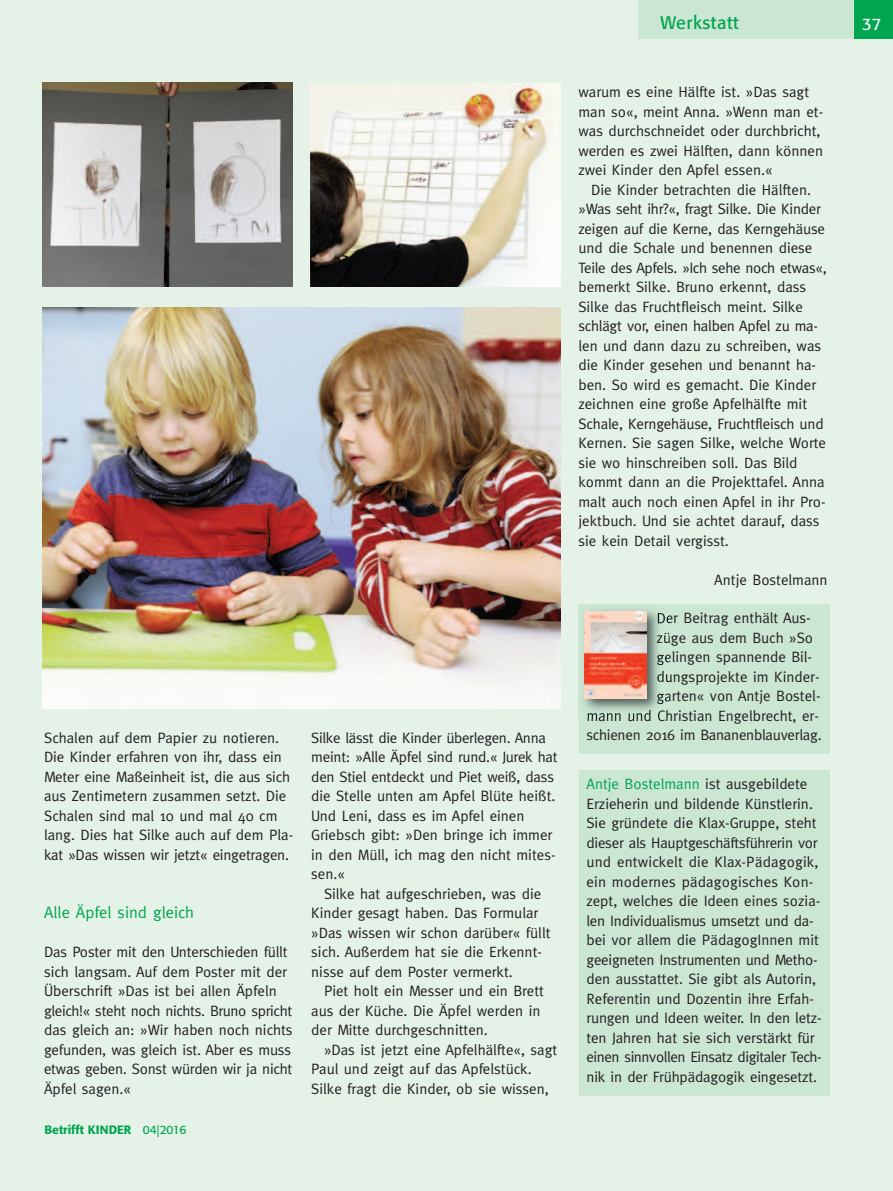
<style>
.page{position:relative;width:893px;height:1191px;background:#e4f2e8}
.page>*{position:absolute;margin:0;border:0;box-sizing:border-box;transform-origin:0 0}
.t1{font:18px "Formata";letter-spacing:.03em;color:#00a54f}
.t2{font:16.5px "Meta";color:#00a54f}
.t3{font:16.5px "Formata";color:#fff}
.t4{font:15px/19.5px "Meta";color:#231f20}
.t5{font:500 12px "Formata";color:#00a54f}
.s1{font-weight:400}
.s2{color:#00a54f}
</style>
<div class="page">
<div style="left:638px;top:0;width:255px;height:38px;background:#cbe6d3"></div>
<div style="left:855px;top:0;width:38px;height:38px;background:#00a54f"></div>
<div style="left:579px;top:770px;width:250px;height:325px;background:#cbe6d3"></div>
<div style="left:579px;top:604px;width:250px;height:149px;background:#cbe6d3"></div>
<img style="left:43px;top:307px;width:518px;height:401px">
<img style="left:43px;top:83px;width:250px;height:203px">
<img style="left:311px;top:84px;width:250px;height:203px">
<img style="left:578px;top:605px;width:83px;height:114px">
<svg style="left:658px;top:612px;width:10px;height:12px"></svg>
<svg style="left:657px;top:632px;width:11px;height:12px"></svg>
<svg style="left:657px;top:654px;width:11px;height:11px"></svg>
<svg style="left:657px;top:671px;width:11px;height:12px"></svg>
<svg style="left:657px;top:692px;width:11px;height:12px"></svg>
<img style="left:587px;top:710px;width:81px;height:9px">
<img style="left:585px;top:612px;width:61px;height:86px">
<p class="t1" style="left:660px;top:15px;width:80px">Werkstatt</p>
<p class="t3" style="left:862px;top:17px;width:21px">37</p>
<p class="t4" style="left:44px;top:727px;width:251px">Schalen auf dem Papier zu notieren.<br>Die Kinder erfahren von ihr, dass ein Meter eine Maßeinheit ist, die aus sich aus Zentimetern zusammen setzt. Die Schalen sind mal 10 und mal 40 cm lang. Dies hat Silke auch auf dem Pla&shy;kat »Das wissen wir jetzt« eingetragen.</p>
<p class="t2" style="left:44px;top:902px;width:151px">Alle Äpfel sind gleich</p>
<p class="t4" style="left:44px;top:942px;width:250px">Das Poster mit den Unterschieden füllt sich langsam. Auf dem Poster mit der Überschrift »Das ist bei allen Äpfeln gleich!« steht noch nichts. Bruno spricht das gleich an: »Wir haben noch nichts gefunden, was gleich ist. Aber es muss etwas geben. Sonst würden wir ja nicht Äpfel sagen.«</p>
<p class="t5" style="left:45px;top:1124px;width:143px">Betrifft KINDER <span class="s1">04|2016</span></p>
<p class="t4" style="left:311px;top:727px;width:248px">Silke lässt die Kinder überlegen. Anna meint: »Alle Äpfel sind rund.« Jurek hat den Stiel entdeckt und Piet weiß, dass die Stelle unten am Apfel Blüte heißt.<br>Und Leni, dass es im Apfel einen<br>Griebsch gibt: »Den bringe ich immer in den Müll, ich mag den nicht mites&shy;sen.«</p>
<p class="t4" style="left:311px;top:883px;width:241px;text-indent:13px">Silke hat aufgeschrieben, was die Kinder gesagt haben. Das Formular »Das wissen wir schon darüber« füllt sich. Außerdem hat sie die Erkennt&shy;nisse auf dem Poster vermerkt.</p>
<p class="t4" style="left:311px;top:981px;width:234px;text-indent:13px">Piet holt ein Messer und ein Brett aus der Küche. Die Äpfel werden in der Mitte durchgeschnitten.</p>
<p class="t4" style="left:311px;top:1039px;width:248px;text-indent:13px">»Das ist jetzt eine Apfelhälfte«, sagt<br>Paul und zeigt auf das Apfelstück.<br>Silke fragt die Kinder, ob sie wissen,</p>
<p class="t4" style="left:578px;top:82px;width:246px">warum es eine Hälfte ist. »Das sagt man so«, meint Anna. »Wenn man et&shy;was durchschneidet oder durchbricht, werden es zwei Hälften, dann können zwei Kinder den Apfel essen.«</p>
<p class="t4" style="left:578px;top:180px;width:250px;text-indent:13px">Die Kinder betrachten die Hälften. »Was seht ihr?«, fragt Silke. Die Kinder zeigen auf die Kerne, das Kerngehäuse und die Schale und benennen diese Teile des Apfels. »Ich sehe noch etwas«, bemerkt Silke. Bruno erkennt, dass Silke das Fruchtfleisch meint. Silke schlägt vor, einen halben Apfel zu ma&shy;len und dann dazu zu schreiben, was die Kinder gesehen und benannt ha&shy;ben. So wird es gemacht. Die Kinder zeichnen eine große Apfelhälfte mit Schale, Kerngehäuse, Fruchtfleisch und Kernen. Sie sagen Silke, welche Worte sie wo hinschreiben soll. Das Bild kommt dann an die Projekttafel. Anna malt auch noch einen Apfel in ihr Pro&shy;jektbuch. Und sie achtet darauf, dass sie kein Detail vergisst.</p>
<p class="t4" style="left:714px;top:570px;width:115px">Antje Bostelmann</p>
<p class="t4" style="left:656px;top:608px;width:156px">Der Beitrag enthält Aus-</p>
<p class="t4" style="left:656px;top:628px;width:158px">züge aus dem Buch »So</p>
<p class="t4" style="left:656px;top:647px;width:157px">gelingen spannende Bil-</p>
<p class="t4" style="left:656px;top:667px;width:165px">dungsprojekte im Kinder-</p>
<p class="t4" style="left:656px;top:686px;width:166px">garten« von Antje Bostel-</p>
<p class="t4" style="left:586px;top:706px;width:234px">mann und Christian Engelbrecht, er-</p>
<p class="t4" style="left:586px;top:725px;width:237px">schienen 2016 im Bananenblauverlag.</p>
<p class="t4" style="left:586px;top:774px;width:237px"><span class="s2">Antje Bostelmann</span> ist ausgebildete Erzieherin und bildende Künstlerin.<br>Sie gründete die Klax-Gruppe, steht dieser als Hauptgeschäftsführerin vor und entwickelt die Klax-Pädagogik, ein modernes pädagogisches Kon&shy;zept, welches die Ideen eines sozia&shy;len Individualismus umsetzt und da&shy;bei vor allem die PädagogInnen mit geeigneten Instrumenten und Metho&shy;den ausstattet. Sie gibt als Autorin, Referentin und Dozentin ihre Erfah&shy;rungen und Ideen weiter. In den letz&shy;ten Jahren hat sie sich verstärkt für einen sinnvollen Einsatz digitaler Tech&shy;nik in der Frühpädagogik eingesetzt.</p>
</div>
